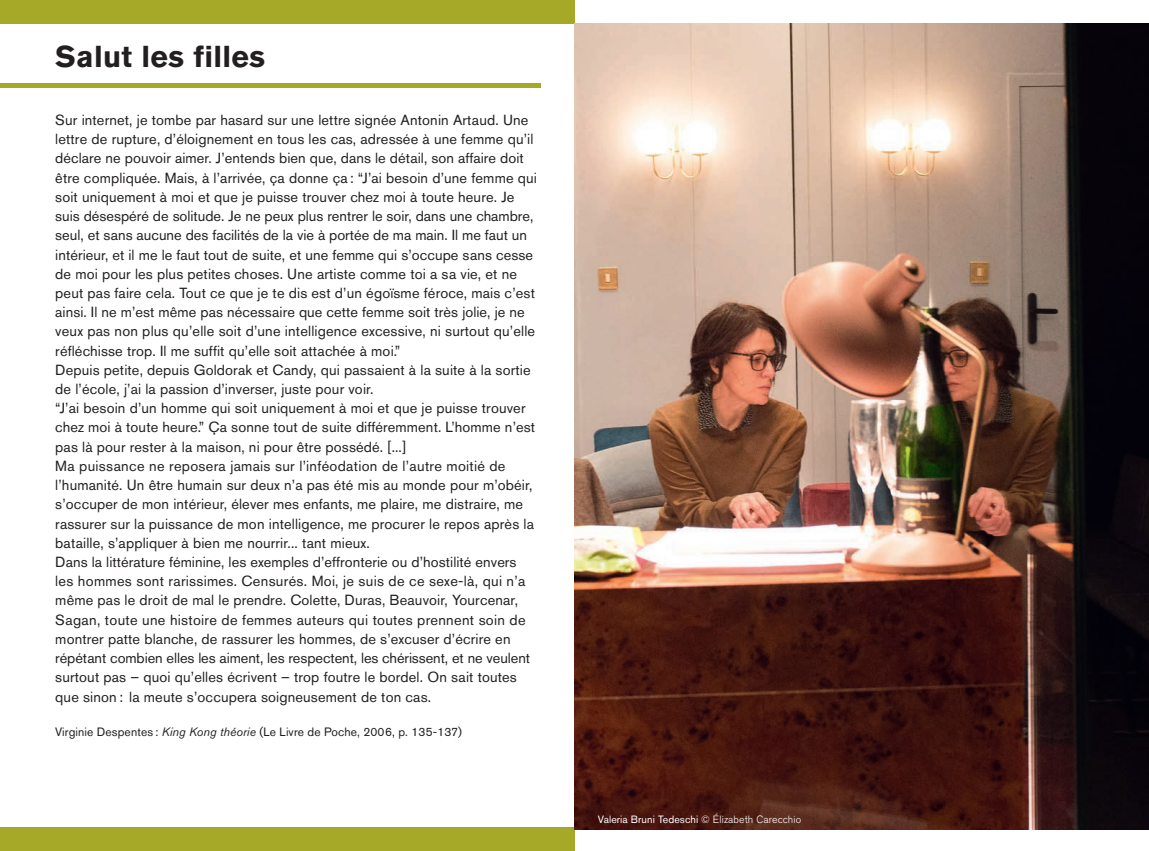
<style>
.page{position:relative;width:1149px;height:851px;background:#fff}
.page>*{position:absolute;margin:0;border:0;box-sizing:border-box;transform-origin:0 0}
.t1{font:700 30px "Akzidenz Grotesk Std";letter-spacing:.01em;color:#231f20}
.t2{font:14.55px/19.2px "Akzidenz Grotesk Std";letter-spacing:.01em;color:#231f20}
.t3{font:12px "Akzidenz Grotesk Std";letter-spacing:.01em;color:#231f20}
.t4{font:10.5px "Akzidenz Grotesk Std";letter-spacing:.01em;color:#fff}
.s1{font-style:italic}
.s2{font-weight:300}
</style>
<div class="page">
<div style="left:0;top:827px;width:574px;height:23px;background:#a6a928"></div>
<div style="left:0;top:0;width:574px;height:23px;background:#a6a928"></div>
<hr style="left:0;top:83px;width:540px;height:4px;background:#a6a928">
<img style="left:574px;top:23px;width:574px;height:806px">
<p class="t1" style="left:55px;top:46px;width:211px">Salut les filles</p>
<p class="t2" style="left:55px;top:112px;width:483px">Sur internet, je tombe par hasard sur une lettre signée Antonin Artaud. Une lettre de rupture, d’éloignement en tous les cas, adressée à une femme qu’il déclare ne pouvoir aimer. J’entends bien que, dans le détail, son affaire doit être compliquée. Mais, à l’arrivée, ça donne ça : “J’ai besoin d’une femme qui soit uniquement à moi et que je puisse trouver chez moi à toute heure. Je suis désespéré de solitude. Je ne peux plus rentrer le soir, dans une chambre, seul, et sans aucune des facilités de la vie à portée de ma main. Il me faut un intérieur, et il me le faut tout de suite, et une femme qui s’occupe sans cesse de moi pour les plus petites choses. Une artiste comme toi a sa vie, et ne peut pas faire cela. Tout ce que je te dis est d’un égoïsme féroce, mais c’est ainsi. Il ne m’est même pas nécessaire que cette femme soit très jolie, je ne veux pas non plus qu’elle soit d’une intelligence excessive, ni surtout qu’elle réfléchisse trop. Il me suffit qu’elle soit attachée à moi.”</p>
<p class="t2" style="left:55px;top:361px;width:476px">Depuis petite, depuis Goldorak et Candy, qui passaient à la suite à la sortie de l’école, j’ai la passion d’inverser, juste pour voir.</p>
<p class="t2" style="left:55px;top:400px;width:481px">“J’ai besoin d’un homme qui soit uniquement à moi et que je puisse trouver chez moi à toute heure.” Ça sonne tout de suite différemment. L’homme n’est pas là pour rester à la maison, ni pour être possédé. [...]</p>
<p class="t2" style="left:55px;top:458px;width:451px">Ma puissance ne reposera jamais sur l’inféodation de l’autre moitié de</p>
<p class="t2" style="left:55px;top:477px;width:480px">l’humanité. Un être humain sur deux n’a pas été mis au monde pour m’obéir, s’occuper de mon intérieur, élever mes enfants, me plaire, me distraire, me rassurer sur la puissance de mon intelligence, me procurer le repos après la bataille, s’appliquer à bien me nourrir... tant mieux.</p>
<p class="t2" style="left:55px;top:554px;width:462px">Dans la littérature féminine, les exemples d’effronterie ou d’hostilité envers</p>
<p class="t2" style="left:55px;top:573px;width:471px">les hommes sont rarissimes. Censurés. Moi, je suis de ce sexe-là, qui n’a même pas le droit de mal le prendre. Colette, Duras, Beauvoir, Yourcenar, Sagan, toute une histoire de femmes auteurs qui toutes prennent soin de montrer patte blanche, de rassurer les hommes, de s’excuser d’écrire en</p>
<p class="t2" style="left:55px;top:650px;width:476px">répétant combien elles les aiment, les respectent, les chérissent, et ne veulent surtout pas – quoi qu’elles écrivent – trop foutre le bordel. On sait toutes que sinon: la meute s’occupera soigneusement de ton cas.</p>
<p class="t3" style="left:55px;top:727px;width:408px">Virginie Despentes : <span class="s1">King Kong théorie</span> (Le Livre de Poche, 2006, p. 135-137)</p>
<p class="t4" style="left:597px;top:815px;width:205px">Valeria Bruni Tedeschi <span class="s2">© Élizabeth Carecchio</span></p>
</div>
